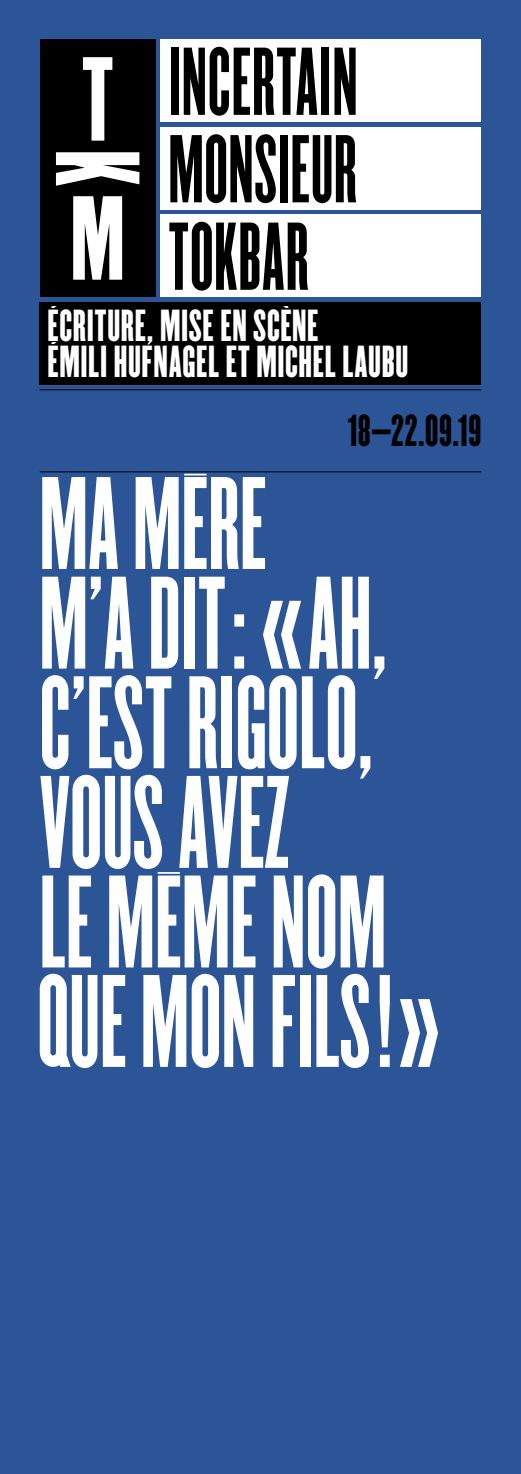
<style>
.page{position:relative;width:521px;height:1474px;background:#fff}
.page>*{position:absolute;margin:0;border:0;box-sizing:border-box;transform-origin:0 0}
.t1{font:114.8px/99.6px "Champion HTF Bantamweight";letter-spacing:.005em;color:#fff}
.t2{font:84px/87.5px "Champion HTF Bantamweight";letter-spacing:.015em;color:#000;text-align:justify}
.t3{font:39.2px "Champion HTF Featherweight";letter-spacing:.015em;color:#fff}
.t4{font:39.2px "Champion HTF Featherweight";letter-spacing:-.005em;color:#000}
.t5{font:13.65px "Champion HTF Featherweight";color:#fff;scale:2.86 1}
</style>
<div class="page">
<div style="left:0;top:0;width:521px;height:1473px;background:#2b5597"></div>
<hr style="left:40px;top:471px;width:441px;height:1px;background:#000">
<hr style="left:40px;top:389px;width:441px;height:1px;background:#000">
<svg style="left:40px;top:973px;width:31px;height:93px"></svg>
<div style="left:161px;top:40px;width:320px;height:82px;background:#fff"></div>
<div style="left:161px;top:127px;width:320px;height:83px;background:#fff"></div>
<div style="left:40px;top:40px;width:116px;height:257px;background:#000"></div>
<svg style="left:56px;top:152px;width:83px;height:34px"></svg>
<svg style="left:83px;top:57px;width:29px;height:84px"></svg>
<svg style="left:73px;top:196px;width:49px;height:84px;background:#d4d4d4"></svg>
<div style="left:161px;top:215px;width:320px;height:82px;background:#fff"></div>
<div style="left:40px;top:302px;width:441px;height:82px;background:#000"></div>
<hr style="left:184px;top:473px;width:22px;height:2px;background:#fff">
<svg style="left:158px;top:872px;width:22px;height:1px"></svg>
<p class="t2" style="left:168px;top:43px;width:190px">INCERTAIN MONSIEUR TOKBAR</p>
<p class="t3" style="left:48px;top:300px;width:272px">ECRITURE, MISE EN SCENE</p>
<p class="t5" style="left:50px;top:303px;width:4px">´</p>
<p class="t5" style="left:282px;top:303px;width:4px">`</p>
<p class="t3" style="left:48px;top:336px;width:362px">EMILI HUFNAGEL ET MICHEL LAUBU</p>
<p class="t5" style="left:50px;top:339px;width:4px">´</p>
<p class="t4" style="left:348px;top:405px;width:135px">18–22.09.19</p>
<p class="t1" style="left:40px;top:481px;width:402px">MA MERE<br>M’A DIT: «AH,<br>C’EST RIGOLO,<br>VOUS AVEZ<br>LE MEME NOM<br>UE MON FILS!»</p>
</div>
